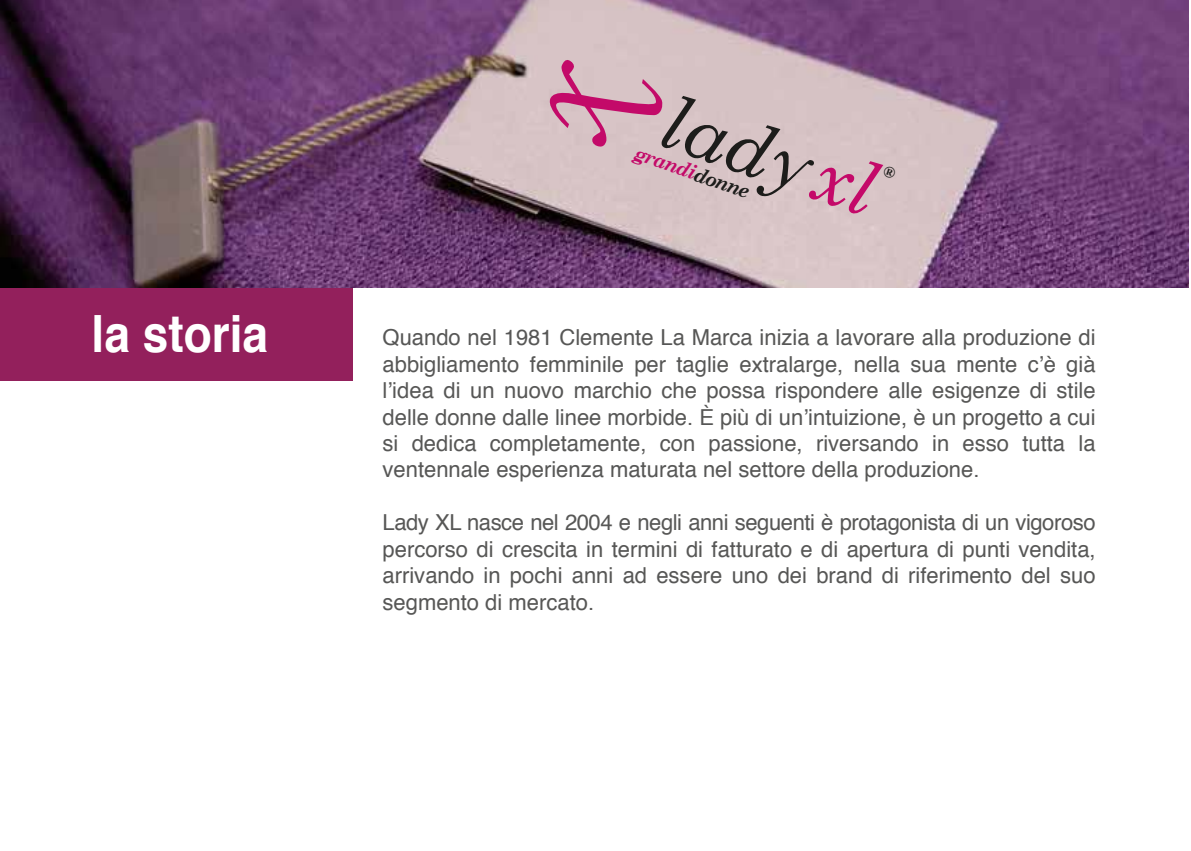
<style>
.page{position:relative;width:1191px;height:851px;background:#fff}
.page>*{position:absolute;margin:0;border:0;box-sizing:border-box;transform-origin:0 0}
.t1{font:700 51.4px "Helvetica";color:#fff;scale:.9 1}
.t2{font:22px/26.4px "Helvetica";color:#575756;text-align:justify}
.t3{font:italic 700 20px "Century Schoolbook";color:#c30a69}
.s1{color:#1d1d1b}
</style>
<div class="page">
<div style="left:0;top:287px;width:352px;height:93px;background:#93205c"></div>
<img style="left:0;top:0;width:1188px;height:287px">
<svg style="left:546px;top:59px;width:350px;height:155px;background:#ccb0b7"></svg>
<h1 class="t1" style="left:92px;top:292px;width:198px">la storia</h1>
<p class="t3" style="left:639px;top:140px;width:123px;rotate:19deg">grandi<span class="s1">donne</span></p>
<p class="t2" style="left:382px;top:325px;width:714px">Quando nel 1981 Clemente La Marca inizia a lavorare alla produzione di abbigliamento femminile per taglie extralarge, nella sua mente c’è già l’idea di un nuovo marchio che possa rispondere alle esigenze di stile delle donne dalle linee morbide. È più di un’intuizione, è un progetto a cui si dedica completamente, con passione, riversando in esso tutta la ventennale esperienza maturata nel settore della produzione.</p>
<p class="t2" style="left:382px;top:510px;width:714px">Lady XL nasce nel 2004 e negli anni seguenti è protagonista di un vigoroso percorso di crescita in termini di fatturato e di apertura di punti vendita, arrivando in pochi anni ad essere uno dei brand di riferimento del suo segmento di mercato.</p>
</div>
